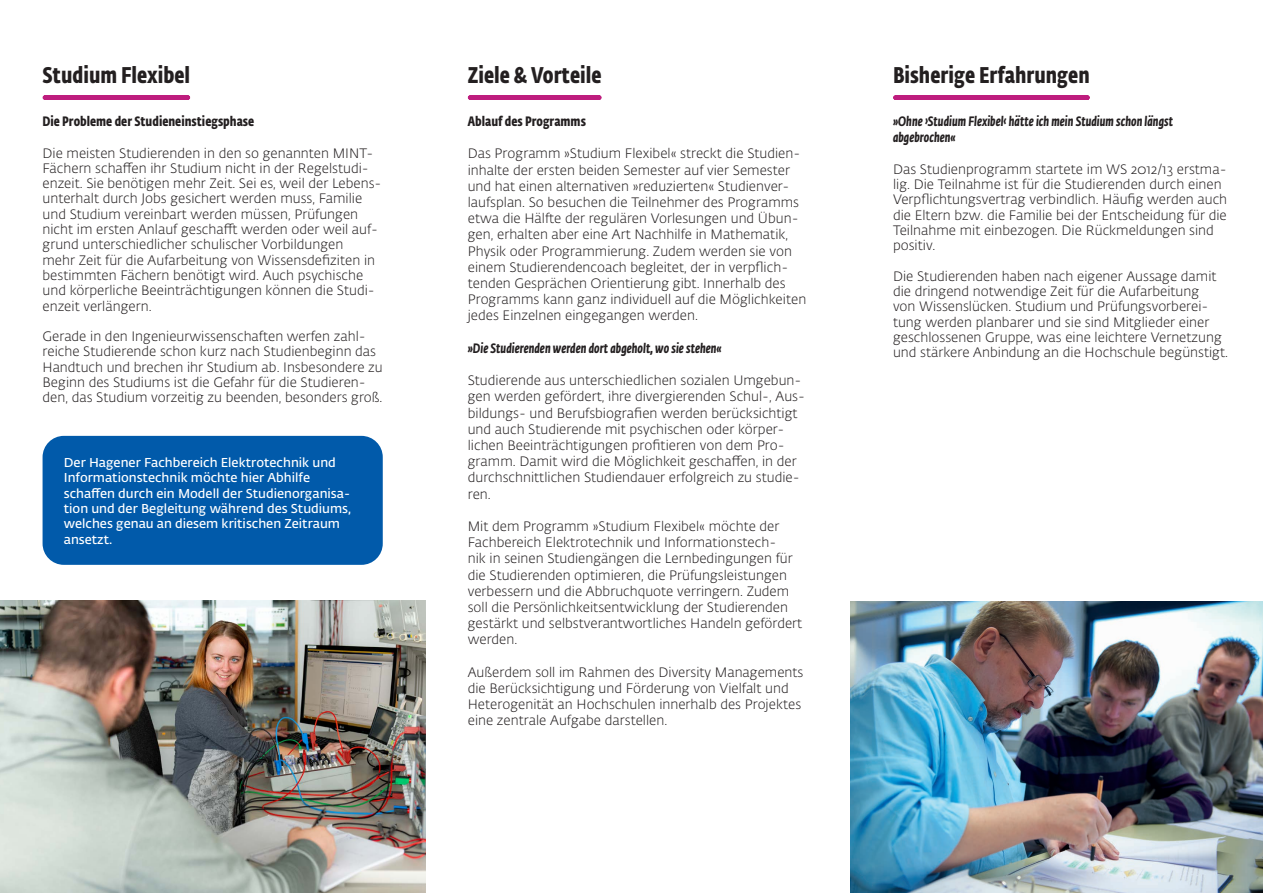
<style>
.page{position:relative;width:1263px;height:893px;background:#fff}
.page>*{position:absolute;margin:0;border:0;box-sizing:border-box;transform-origin:0 0}
.H2_Headline_Bold_15{font:700 22.5px "Fe Sa Cond Alt Std";color:#231f20}
.Fließtext{font:300 13.5px/16.2px "Fedra Sans Alt Std";color:#231f20}
.Titel_Cond__Bold{font:italic 700 13.5px/16.2px "Fe Sa Cond Alt Std";color:#231f20}
.Titel_Cond__Bold-2{font:700 13.5px "Fe Sa Cond Alt Std";color:#231f20}
.H3_Überschrift_Bold{font:600 12.75px/15.3px "Fedra Sans Alt Std";color:#fff}
</style>
<div class="page">
<svg style="left:45px;top:95px;width:143px;height:5px"></svg>
<svg style="left:470px;top:95px;width:129px;height:5px"></svg>
<svg style="left:895px;top:95px;width:192px;height:5px"></svg>
<img style="left:0;top:601px;width:425px;height:292px">
<img style="left:850px;top:602px;width:413px;height:291px">
<div style="left:43px;top:436px;width:340px;height:129px;background:#015aaa;border-radius:21px"></div>
<h2 class="H2_Headline_Bold_15" style="left:43px;top:61px;width:149px">Studium Flexibel</h2>
<h2 class="H2_Headline_Bold_15" style="left:468px;top:61px;width:135px">Ziele &amp; Vorteile</h2>
<h2 class="H2_Headline_Bold_15" style="left:893px;top:61px;width:198px">Bisherige Erfahrungen</h2>
<p class="Titel_Cond__Bold-2" style="left:43px;top:113px;width:213px">Die Probleme der Studieneinstiegsphase</p>
<p class="Fließtext" style="left:43px;top:145px;width:340px;line-height:15.3px">Die meisten Studierenden in den so genannten MINT-Fächern schaffen ihr Studium nicht in der Regelstudi&shy;enzeit. Sie benötigen mehr Zeit. Sei es, weil der Lebens&shy;unterhalt durch Jobs gesichert werden muss, Familie und Studium vereinbart werden müssen, Prüfungen</p>
<p class="Fließtext" style="left:43px;top:222px;width:337px;line-height:15.3px">nicht im ersten Anlauf geschafft werden oder weil auf&shy;grund unterschiedlicher schulischer Vorbildungen mehr Zeit für die Aufarbeitung von Wissensdefiziten in bestimmten Fächern benötigt wird. Auch psychische und körperliche Beeinträchtigungen können die Studi&shy;enzeit verlängern.</p>
<p class="Fließtext" style="left:43px;top:329px;width:342px;line-height:15.3px">Gerade in den Ingenieurwissenschaften werfen zahl&shy;reiche Studierende schon kurz nach Studienbeginn das Handtuch und brechen ihr Studium ab. Insbesondere zu Beginn des Studiums ist die Gefahr für die Studieren&shy;den, das Studium vorzeitig zu beenden, besonders groß.</p>
<p class="Titel_Cond__Bold" style="left:893px;top:113px;width:281px">»Ohne ›Studium Flexibel‹ hätte ich mein Studium schon längst abgebrochen«</p>
<p class="Fließtext" style="left:893px;top:162px;width:336px;line-height:15.3px">Das Studienprogramm startete im WS 2012/13 erstma&shy;lig. Die Teilnahme ist für die Studierenden durch einen Verpflichtungsvertrag verbindlich. Häufig werden auch die Eltern bzw. die Familie bei der Entscheidung für die Teilnahme mit einbezogen. Die Rückmeldungen sind positiv.</p>
<p class="Fließtext" style="left:893px;top:269px;width:337px;line-height:15.3px">Die Studierenden haben nach eigener Aussage damit die dringend notwendige Zeit für die Aufarbeitung<br>von Wissenslücken. Studium und Prüfungsvorberei&shy;tung werden planbarer und sie sind Mitglieder einer geschlossenen Gruppe, was eine leichtere Vernetzung und stärkere Anbindung an die Hochschule begünstigt.</p>
<p class="Titel_Cond__Bold-2" style="left:468px;top:113px;width:120px">Ablauf des Programms</p>
<p class="Fließtext" style="left:468px;top:146px;width:340px">Das Programm »Studium Flexibel« streckt die Studien&shy;inhalte der ersten beiden Semester auf vier Semester und hat einen alternativen »reduzierten« Studienver&shy;laufsplan. So besuchen die Teilnehmer des Programms etwa die Hälfte der regulären Vorlesungen und Übun&shy;gen, erhalten aber eine Art Nachhilfe in Mathematik, Physik oder Programmierung. Zudem werden sie von einem Studierendencoach begleitet, der in verpflich&shy;tenden Gesprächen Orientierung gibt. Innerhalb des Programms kann ganz individuell auf die Möglichkeiten jedes Einzelnen eingegangen werden.</p>
<p class="Titel_Cond__Bold" style="left:468px;top:340px;width:255px">»Die Studierenden werden dort abgeholt, wo sie stehen«</p>
<p class="Fließtext" style="left:468px;top:373px;width:339px">Studierende aus unterschiedlichen sozialen Umgebun&shy;gen werden gefördert, ihre divergierenden Schul-, Aus&shy;bildungs- und Berufsbiografien werden berücksichtigt und auch Studierende mit psychischen oder körper&shy;lichen Beeinträchtigungen profitieren von dem Pro&shy;gramm. Damit wird die Möglichkeit geschaffen, in der durchschnittlichen Studiendauer erfolgreich zu studie&shy;ren.</p>
<p class="Fließtext" style="left:468px;top:518px;width:336px">Mit dem Programm »Studium Flexibel« möchte der Fachbereich Elektrotechnik und Informationstech-<br>nik in seinen Studiengängen die Lernbedingungen für die Studierenden optimieren, die Prüfungsleistungen verbessern und die Abbruchquote verringern. Zudem soll die Persönlichkeitsentwicklung der Studierenden gestärkt und selbstverantwortliches Handeln gefördert werden.</p>
<p class="Fließtext" style="left:468px;top:664px;width:337px">Außerdem soll im Rahmen des Diversity Managements die Berücksichtigung und Förderung von Vielfalt und Heterogenität an Hochschulen innerhalb des Projektes eine zentrale Aufgabe darstellen.</p>
<h3 class="H3_Überschrift_Bold" style="left:64px;top:455px;width:289px">Der Hagener Fachbereich Elektrotechnik und Informationstechnik möchte hier Abhilfe schaffen durch ein Modell der Studienorganisa&shy;tion und der Begleitung während des Studiums, welches genau an diesem kritischen Zeitraum ansetzt.</h3>
</div>
